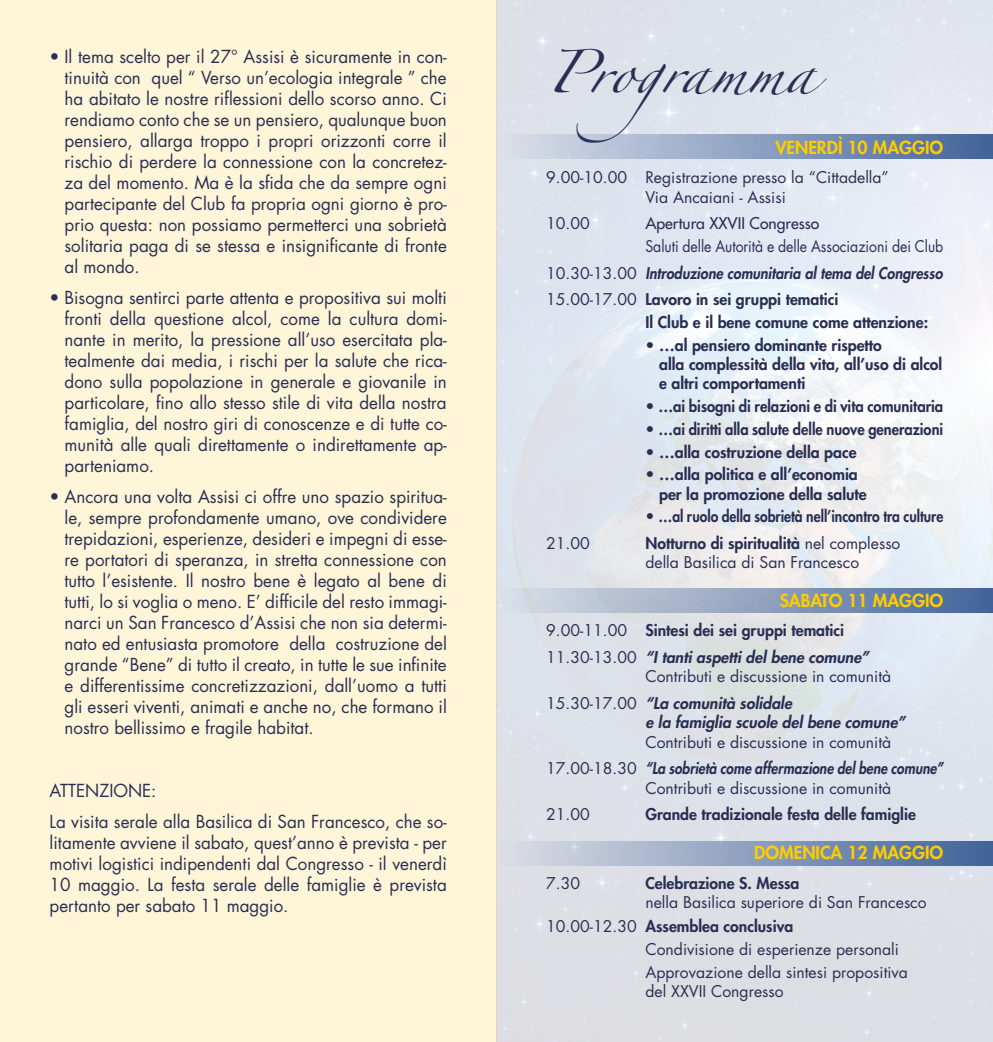
<style>
.page{position:relative;width:993px;height:1042px;background:#fff}
.page>*{position:absolute;margin:0;border:0;box-sizing:border-box;transform-origin:0 0}
.t1{font:38.5px "Zapfino";color:#292e52;scale:1.1 1}
.t2{font:17.5px/21px "Futura";color:#292e52;text-align:justify}
.t3{font:800 17.5px "Futura";color:#fc0}
.t4{font:15.75px/19.2px "Futura";color:#292e52}
.t5{font:800 15.75px/19.2px "Futura";color:#292e52}
.t6{font:15.75px/26.8px "Futura";color:#292e52;text-align:justify;scale:.89 1}
.t7{font:italic 800 15.75px/26.8px "Futura";color:#292e52}
.t8{font:15.75px "Futura";color:#292e52}
.s1{font-weight:800;font-style:italic}
.s2{font-weight:800}
.s3{font-weight:400;font-style:normal}
.s4{font-style:normal}
</style>
<div class="page">
<div style="left:0;top:0;width:496px;height:1042px;background:#fff5d8"></div>
<div style="left:496px;top:134px;width:496px;height:25px;background:linear-gradient(to right,#dde2eb,#43659b)"></div>
<div style="left:496px;top:588px;width:496px;height:25px;background:linear-gradient(to right,#dfe2e7,#45669b)"></div>
<div style="left:496px;top:841px;width:496px;height:25px;background:linear-gradient(to right,#dee0e6,#416399)"></div>
<p class="t2" style="left:64px;top:46px;width:384px;text-indent:-15px">• Il tema scelto per il 27° Assisi è sicuramente in con&shy;tinuità con quel “ Verso un’ecologia integrale ” che ha abitato le nostre riflessioni dello scorso anno. Ci rendiamo conto che se un pensiero, qualunque buon pensiero, allarga troppo i propri orizzonti corre il rischio di perdere la connessione con la concretez&shy;za del momento. Ma è la sfida che da sempre ogni partecipante del Club fa propria ogni giorno è pro&shy;prio questa: non possiamo permetterci una sobrietà solitaria paga di se stessa e insignificante di fronte al mondo.</p>
<p class="t2" style="left:64px;top:287px;width:383px;text-indent:-15px">• Bisogna sentirci parte attenta e propositiva sui molti fronti della questione alcol, come la cultura domi&shy;nante in merito, la pressione all’uso esercitata pla&shy;tealmente dai media, i rischi per la salute che rica&shy;dono sulla popolazione in generale e giovanile in particolare, fino allo stesso stile di vita della nostra famiglia, del nostro giri di conoscenze e di tutte co&shy;munità alle quali direttamente o indirettamente ap&shy;parteniamo.</p>
<p class="t2" style="left:64px;top:486px;width:384px;text-indent:-15px">• Ancora una volta Assisi ci offre uno spazio spiritua&shy;le, sempre profondamente umano, ove condividere trepidazioni, esperienze, desideri e impegni di esse&shy;re portatori di speranza, in stretta connessione con tutto l’esistente. Il nostro bene è legato al bene di tutti, lo si voglia o meno. E’ difficile del resto immagi&shy;narci un San Francesco d’Assisi che non sia determi&shy;nato ed entusiasta promotore della costruzione del grande “Bene” di tutto il creato, in tutte le sue infinite e differentissime concretizzazioni, dall’uomo a tutti gli esseri viventi, animati e anche no, che formano il nostro bellissimo e fragile habitat.</p>
<p class="t2" style="left:50px;top:775px;width:398px;line-height:31px">ATTENZIONE:<br>La visita serale alla Basilica di San Francesco, che so-</p>
<p class="t2" style="left:50px;top:832px;width:398px">litamente avviene il sabato, quest’anno è prevista - per motivi logistici indipendenti dal Congresso - il venerdì 10 maggio. La festa serale delle famiglie è prevista pertanto per sabato 11 maggio.</p>
<h1 class="t1" style="left:546px;top:56px;width:246px">Programma</h1>
<p class="t3" style="left:775px;top:136px;width:169px">VENERDÌ 10 MAGGIO</p>
<p class="t4" style="left:546px;top:168px;width:344px;text-align:center">9.00-10.00 Registrazione presso la “Cittadella”<br>Via Ancaiani - Assisi</p>
<p class="t4" style="left:546px;top:214px;width:45px">10.00</p>
<p class="t8" style="left:645px;top:213px;width:175px">Apertura XXVII Congresso</p>
<p class="t6" style="left:546px;top:233px;width:447px;text-indent:99px">Saluti delle Autorità e delle Associazioni dei Club 10.30-13.00 <span class="s1">Introduzione comunitaria al tema del Congresso </span>15.00-17.00 <span class="s2">Lavoro in sei gruppi tematici</span></p>
<p class="t5" style="left:645px;top:312px;width:284px">Il Club e il bene comune come attenzione:</p>
<p class="t5" style="left:659px;top:335px;width:285px;text-indent:-14px">• …al pensiero dominante rispetto<br>alla complessità della vita, all’uso di alcol e altri comportamenti</p>
<p class="t5" style="left:645px;top:396px;width:299px">• …ai bisogni di relazioni e di vita comunitaria</p>
<p class="t5" style="left:645px;top:419px;width:299px">• …ai diritti alla salute delle nuove generazioni</p>
<p class="t5" style="left:645px;top:442px;width:213px">• …alla costruzione della pace</p>
<p class="t5" style="left:659px;top:464px;width:209px;text-indent:-14px">• …alla politica e all’economia per la promozione della salute</p>
<p class="t5" style="left:645px;top:506px;width:299px">• …al ruolo della sobrietà nell’incontro tra culture</p>
<p class="t4" style="left:546px;top:533px;width:45px">21.00</p>
<p class="t4" style="left:645px;top:533px;width:256px"><span class="s2">Notturno di spiritualità</span> nel complesso della Basilica di San Francesco</p>
<p class="t3" style="left:779px;top:589px;width:165px">SABATO 11 MAGGIO</p>
<p class="t7" style="left:546px;top:617px;width:324px"><span class="s3">9.00-11.00</span> <span class="s4">Sintesi dei sei gruppi tematici<br></span><span class="s3">11.30-13.00</span> “I tanti aspetti del bene comune”</p>
<p class="t4" style="left:546px;top:663px;width:346px;line-height:26.8px;text-indent:99px">Contributi e discussione in comunità<br>15.30-17.00 <span class="s1">“La comunità solidale</span></p>
<p class="t7" style="left:645px;top:709px;width:261px">e la famiglia scuole del bene comune”</p>
<p class="t4" style="left:546px;top:728px;width:398px;line-height:26.8px;text-indent:99px">Contributi e discussione in comunità<br>17.00-18.30 <span class="s1">“La sobrietà come affermazione del bene comune”</span></p>
<p class="t4" style="left:645px;top:778px;width:247px">Contributi e discussione in comunità</p>
<p class="t4" style="left:546px;top:804px;width:45px">21.00</p>
<p class="t5" style="left:645px;top:804px;width:272px">Grande tradizionale festa delle famiglie</p>
<p class="t3" style="left:753px;top:841px;width:191px">DOMENICA 12 MAGGIO</p>
<p class="t4" style="left:546px;top:873px;width:35px">7.30</p>
<p class="t5" style="left:645px;top:873px;width:155px">Celebrazione S. Messa</p>
<p class="t4" style="left:546px;top:890px;width:382px;line-height:24.2px;text-indent:99px">nella Basilica superiore di San Francesco<br>10.00-12.30 <span class="s2">Assemblea conclusiva</span></p>
<p class="t4" style="left:645px;top:937px;width:264px;line-height:22.8px">Condivisione di esperienze personali<br>Approvazione della sintesi propositiva</p>
<p class="t4" style="left:645px;top:981px;width:140px">del XXVII Congresso</p>
</div>
